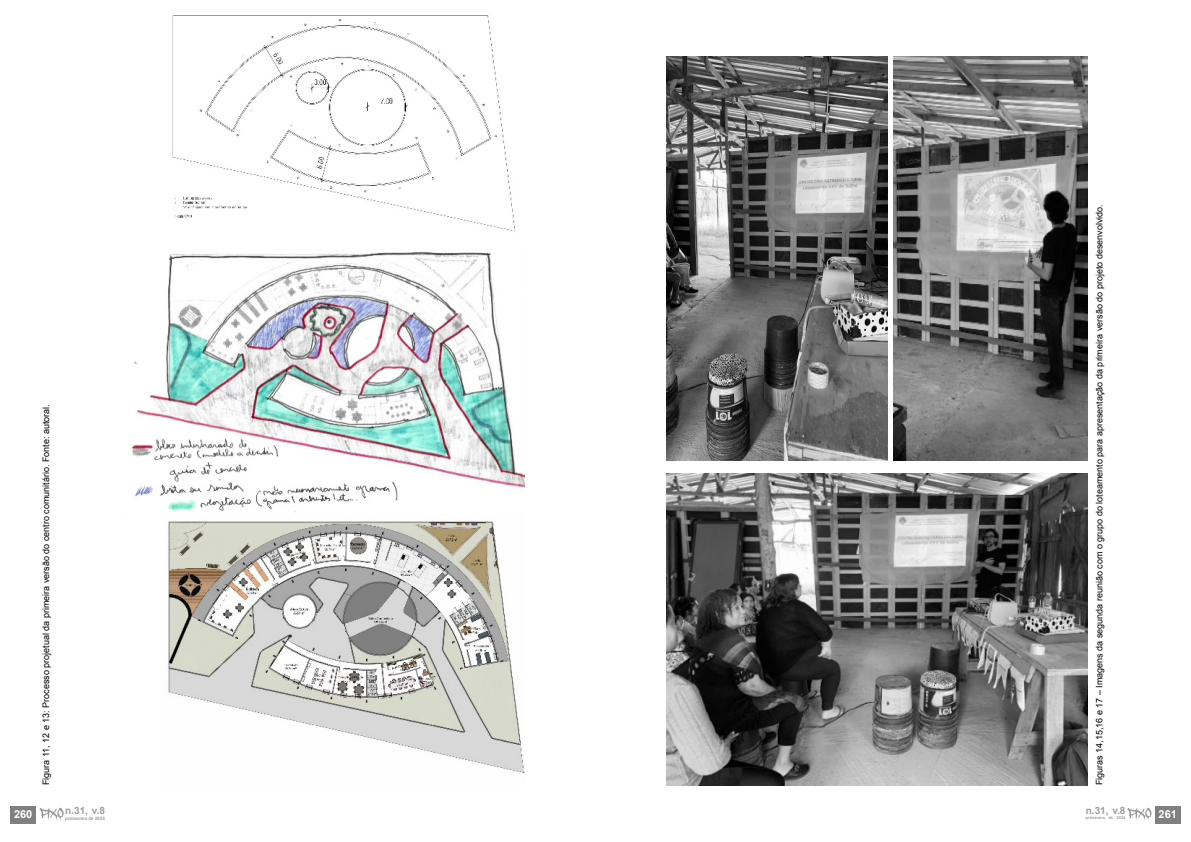
<style>
.page{position:relative;width:1191px;height:842px;background:#fff}
.page>*{position:absolute;margin:0;border:0;box-sizing:border-box;transform-origin:0 0}
.t1{font:700 11px "Arial";color:#fff}
.t2{font:700 10px "Arial";color:#9d9d9c}
.t3{font:9px "Arial";color:#000}
.t4{font:700 4.6px "Arial";color:#9d9d9c}
.t5{font:700 4px "Arial";color:#9d9d9c}
</style>
<div class="page">
<img style="left:172px;top:15px;width:343px;height:217px">
<img style="left:131px;top:251px;width:393px;height:261px">
<img style="left:168px;top:519px;width:356px;height:254px">
<img style="left:666px;top:57px;width:221px;height:404px">
<img style="left:666px;top:474px;width:421px;height:311px">
<img style="left:893px;top:57px;width:194px;height:404px">
<div style="left:11px;top:806px;width:25px;height:17px;background:#808080"></div>
<svg style="left:40px;top:808px;width:24px;height:13px"></svg>
<div style="left:1155px;top:806px;width:25px;height:17px;background:#808080"></div>
<svg style="left:1127px;top:808px;width:24px;height:13px"></svg>
<p class="t3" style="left:40px;top:785px;width:383px;rotate:-90deg">Figura 11, 12 e 13: Processo projetual da primeira versão do centro comunitário. Fonte: autoral.</p>
<p class="t1" style="left:14px;top:807px;width:20px">260</p>
<p class="t2" style="left:65px;top:804px;width:41px">n.31, v.8</p>
<p class="t4" style="left:65px;top:815px;width:41px">primavera de 2024</p>
<p class="t3" style="left:1093px;top:785px;width:582px;rotate:-90deg">Figuras 14,15,16 e 17 – Imagens da segunda reunião com o grupo do loteamento para apresentação da primeira versão do projeto desenvolvido.</p>
<p class="t2" style="left:1085px;top:804px;width:41px">n.31, v.8</p>
<p class="t5" style="left:1085px;top:815px;width:41px">primavera de 2024</p>
<p class="t1" style="left:1158px;top:807px;width:20px">261</p>
</div>
